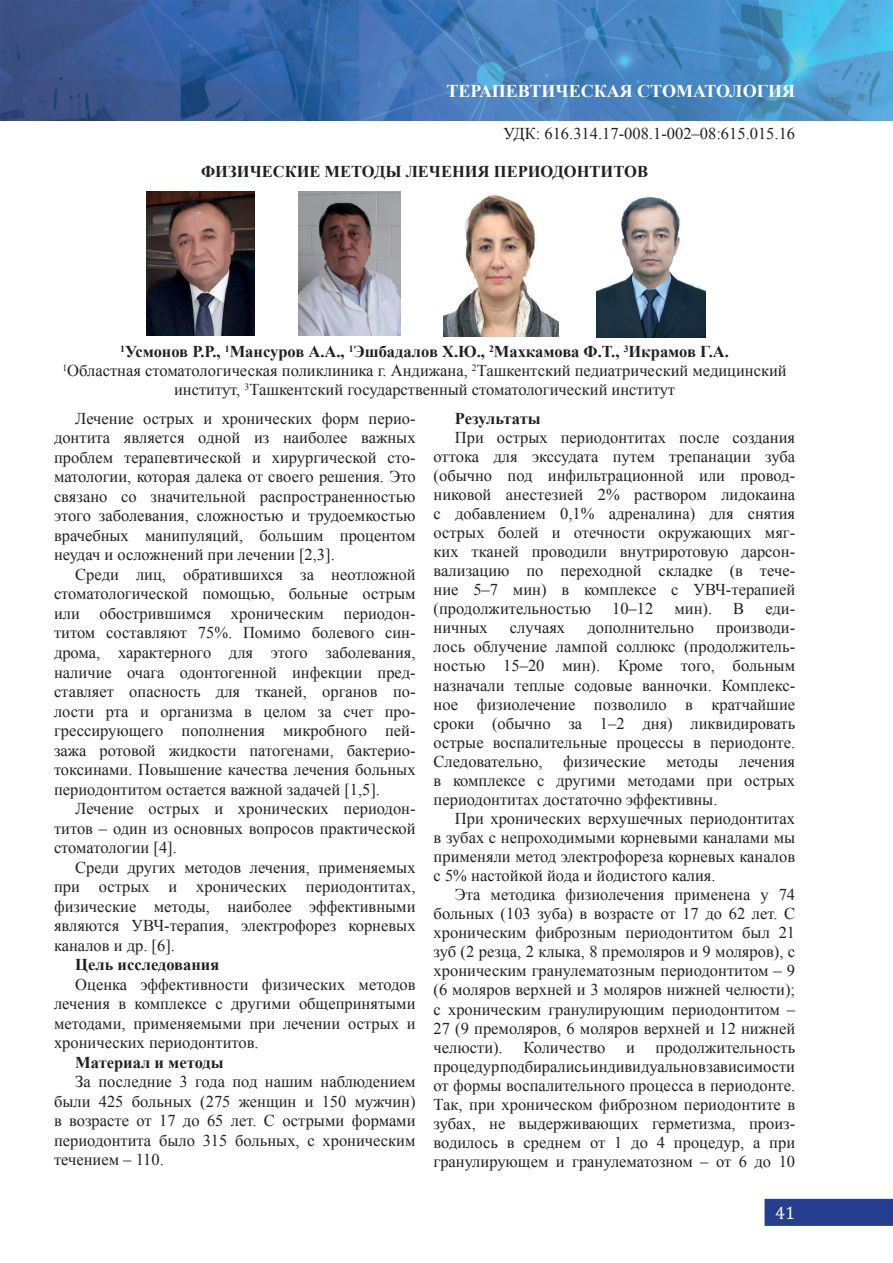
<style>
.page{position:relative;width:893px;height:1263px;background:#fff}
.page>*{position:absolute;margin:0;border:0;box-sizing:border-box;transform-origin:0 0}
.t1{font:700 18px "Times New Roman";color:#fff}
.t2{font:18px "Cambria";color:#fff}
.t3{font:16.5px/19px "Times New Roman";color:#231f20;text-align:justify}
.t4{font:700 16.5px "Times New Roman";color:#231f20}
.s1{font-weight:700}
</style>
<div class="page">
<img style="left:0;top:0;width:893px;height:121px">
<div style="left:764px;top:1199px;width:129px;height:27px;background:#253f8e;border:2px solid #253f8e"></div>
<img style="left:146px;top:191px;width:109px;height:144px">
<img style="left:299px;top:191px;width:101px;height:144px">
<img style="left:443px;top:194px;width:115px;height:142px">
<img style="left:596px;top:197px;width:109px;height:141px">
<p class="t1" style="left:446px;top:79px;width:350px">ТЕРАПЕВТИЧЕСКАЯ СТОМАТОЛОГИЯ</p>
<p class="t3" style="left:503px;top:124px;width:293px">УДК: 616.314.17-008.1-002–08:615.015.16</p>
<p class="t4" style="left:201px;top:160px;width:448px">ФИЗИЧЕСКИЕ МЕТОДЫ ЛЕЧЕНИЯ ПЕРИОДОНТИТОВ</p>
<p class="t3" style="left:62px;top:342px;width:726px;text-align:center"><sup>1</sup><span class="s1">Усмонов Р.Р.,</span> <sup>1</sup><span class="s1">Мансуров А.А.,</span> <sup>1</sup><span class="s1">Эшбадалов Х.Ю.,</span> <sup>2</sup><span class="s1">Махкамова Ф.Т.,</span> <sup>3</sup><span class="s1">Икрамов Г.А.<br></span><sup>1</sup>Областная стоматологическая поликлиника г. Андижана, <sup>2</sup>Ташкентский педиатрический медицинский институт, <sup>3</sup>Ташкентский государственный стоматологический институт</p>
<p class="t3" style="left:54px;top:408px;width:363px;line-height:19.5px;text-indent:21px">Лечение острых и хронических форм перио&shy;донтита является одной из наиболее важных проблем терапевтической и хирургической сто&shy;матологии, которая далека от своего решения. Это связано со значительной распространенностью этого заболевания, сложностью и трудоемкостью врачебных манипуляций, большим процентом неудач и осложнений при лечении [2,3].</p>
<p class="t3" style="left:54px;top:564px;width:363px;line-height:19.5px;text-indent:21px">Среди лиц, обратившихся за неотложной стоматологической помощью, больные острым или обострившимся хроническим периодон&shy;титом составляют 75%. Помимо болевого син&shy;дрома, характерного для этого заболевания, наличие очага одонтогенной инфекции пред&shy;ставляет опасность для тканей, органов по&shy;лости рта и организма в целом за счет про&shy;грессирующего пополнения микробного пей&shy;зажа ротовой жидкости патогенами, бактерио&shy;токсинами. Повышение качества лечения больных периодонтитом остается важной задачей [1,5].</p>
<p class="t3" style="left:54px;top:798px;width:363px;line-height:19.5px;text-indent:21px">Лечение острых и хронических периодон&shy;титов – один из основных вопросов практической стоматологии [4].</p>
<p class="t3" style="left:54px;top:857px;width:363px;line-height:19.5px;text-indent:21px">Среди других методов лечения, применяемых при острых и хронических периодонтитах, физические методы, наиболее эффективными являются УВЧ-терапия, электрофорез корневых каналов и др. [6].</p>
<p class="t4" style="left:75px;top:953px;width:146px">Цель исследования</p>
<p class="t3" style="left:54px;top:974px;width:363px;line-height:19.5px;text-indent:21px">Оценка эффективности физических методов лечения в комплексе с другими общепринятыми методами, применяемыми при лечении острых и хронических периодонтитов.</p>
<p class="t4" style="left:75px;top:1051px;width:150px">Материал и методы</p>
<p class="t3" style="left:54px;top:1071px;width:363px;line-height:19.5px;text-indent:21px">За последние 3 года под нашим наблюдением были 425 больных (275 женщин и 150 мужчин) в возрасте от 17 до 65 лет. С острыми формами периодонтита было 315 больных, с хроническим течением – 110.</p>
<p class="t4" style="left:455px;top:407px;width:87px">Результаты</p>
<p class="t3" style="left:434px;top:427px;width:363px;text-indent:21px">При острых периодонтитах после создания оттока для экссудата путем трепанации зуба (обычно под инфильтрационной или провод&shy;никовой анестезией 2% раствором лидокаина с добавлением 0,1% адреналина) для снятия острых болей и отечности окружающих мяг&shy;ких тканей проводили внутриротовую дарсон&shy;вализацию по переходной складке (в тече&shy;ние 5–7 мин) в комплексе с УВЧ-терапией (продолжительностью</p>
<p class="t3" style="left:612px;top:599px;width:43px">10–12</p>
<p class="t3" style="left:674px;top:599px;width:39px">мин).</p>
<p class="t3" style="left:733px;top:599px;width:13px">В</p>
<p class="t3" style="left:765px;top:599px;width:31px">еди-</p>
<p class="t3" style="left:434px;top:618px;width:56px">ничных</p>
<p class="t3" style="left:510px;top:618px;width:57px">случаях</p>
<p class="t3" style="left:587px;top:618px;width:108px">дополнительно</p>
<p class="t3" style="left:434px;top:618px;width:363px;text-indent:283px">производи&shy;лось облучение лампой соллюкс (продолжитель&shy;ностью 15–20 мин). Кроме того, больным назначали теплые содовые ванночки. Комплекс&shy;ное физиолечение позволило в кратчайшие сроки (обычно за 1–2 дня) ликвидировать острые воспалительные процессы в периодонте.<br>Следовательно,</p>
<p class="t3" style="left:563px;top:751px;width:84px">физические</p>
<p class="t3" style="left:666px;top:751px;width:54px">методы</p>
<p class="t3" style="left:434px;top:751px;width:363px;text-indent:306px">лечения в комплексе с другими методами при острых периодонтитах достаточно эффективны.</p>
<p class="t3" style="left:434px;top:809px;width:363px;text-indent:21px">При хронических верхушечных периодонтитах в зубах с непроходимыми корневыми каналами мы применяли метод электрофореза корневых каналов с 5% настойкой йода и йодистого калия.</p>
<p class="t3" style="left:434px;top:885px;width:363px;text-indent:21px">Эта методика физиолечения применена у 74 больных (103 зуба) в возрасте от 17 до 62 лет. С хроническим фиброзным периодонтитом был 21 зуб (2 резца, 2 клыка, 8 премоляров и 9 моляров), с хроническим гранулематозным периодонтитом – 9 (6 моляров верхней и 3 моляров нижней челюсти); с хроническим гранулирующим периодонтитом – 27 (9 премоляров, 6 моляров верхней и 12 нижней челюсти).</p>
<p class="t3" style="left:523px;top:1037px;width:83px">Количество</p>
<p class="t3" style="left:626px;top:1037px;width:10px">и</p>
<p class="t3" style="left:434px;top:1037px;width:363px;text-indent:222px">продолжительность процедур подбирались индивидуально в зависимости от формы воспалительного процесса в периодонте.<br>Так, при хроническом фиброзном периодонтите в зубах, не выдерживающих герметизма, произ&shy;водилось в среднем от 1 до 4 процедур, а при гранулирующем и гранулематозном – от 6 до 10</p>
<p class="t2" style="left:775px;top:1202px;width:21px">41</p>
</div>
